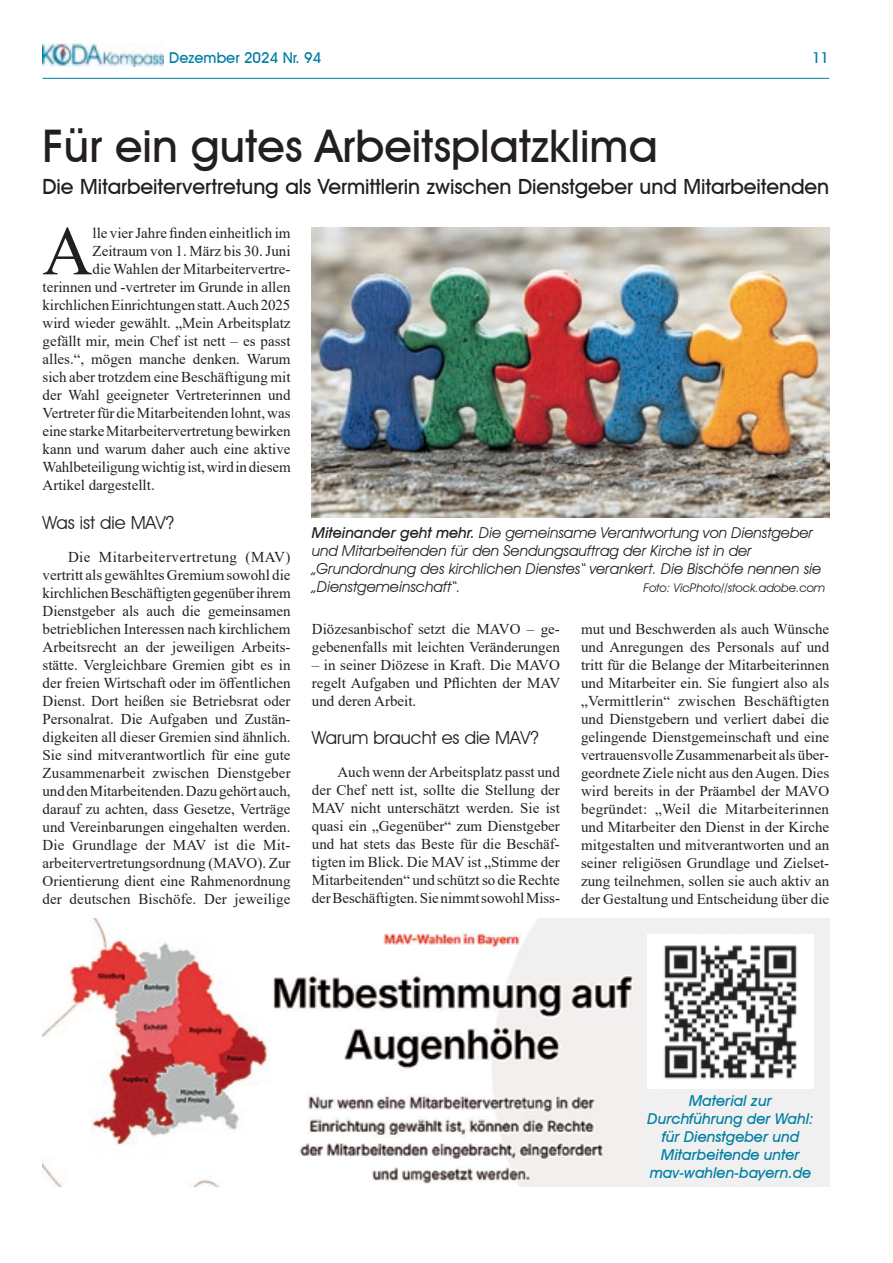
<style>
.page{position:relative;width:893px;height:1263px;background:#fff}
.page>*{position:absolute;margin:0;border:0;box-sizing:border-box;transform-origin:0 0}
.t1{font:69.3px "Times New Roman";color:#231f20}
.t2{font:500 45px "Avant Garde IT Cby BT";color:#231f20}
.t3{font:500 21px "Avant Garde IT Cby BT";letter-spacing:-.005em;color:#231f20}
.t4{font:18px "Avant Garde IT Cby BT";color:#231f20}
.t5{font:15px/18px "Times New Roman";color:#231f20;text-align:justify}
.t6{font:italic 15px/18px "Avant Garde IT Cby BT";color:#231f20}
.t7{font:italic 500 15px/18px "Avant Garde IT Cby BT";color:#007ea3;text-align:center}
.t8{font:500 15px "Avant Garde IT Cby BT";color:#007ea3}
.t9{font:italic 12px "Avant Garde IT Cby BT";color:#231f20}
.s1{font-weight:500}
</style>
<div class="page">
<hr style="left:43px;top:78px;width:786px;height:1px;background:#007ea3">
<img style="left:43px;top:44px;width:121px;height:22px">
<img style="left:312px;top:228px;width:517px;height:290px">
<img style="left:43px;top:918px;width:786px;height:268px">
<img style="left:647px;top:935px;width:166px;height:154px">
<p class="t8" style="left:169px;top:49px;width:154px">Dezember 2024 Nr. 94</p>
<p class="t8" style="left:812px;top:49px;width:19px">11</p>
<h2 class="t2" style="left:43px;top:118px;width:617px">Für ein gutes Arbeitsplatzklima</h2>
<h3 class="t3" style="left:43px;top:174px;width:788px">Die Mitarbeitervertretung als Vermittlerin zwischen Dienstgeber und Mitarbeitenden</h3>
<h1 class="t1" style="left:43px;top:202px;width:52px">A</h1>
<p class="t5" style="left:93px;top:224px;width:199px">lle vier Jahre finden einheitlich im</p>
<p class="t5" style="left:93px;top:242px;width:199px">Zeitraum von 1. März bis 30. Juni</p>
<p class="t5" style="left:93px;top:260px;width:199px">die Wahlen der Mitarbeitervertre-</p>
<p class="t5" style="left:43px;top:278px;width:250px">terinnen und -vertreter im Grunde in allen</p>
<p class="t5" style="left:43px;top:296px;width:249px">kirchlichen Einrichtungen statt. Auch 2025</p>
<p class="t5" style="left:43px;top:314px;width:250px">wird wieder gewählt. „Mein Arbeitsplatz</p>
<p class="t5" style="left:43px;top:332px;width:250px">gefällt mir, mein Chef ist nett – es passt</p>
<p class="t5" style="left:43px;top:350px;width:250px">alles.“, mögen manche denken. Warum</p>
<p class="t5" style="left:43px;top:368px;width:250px">sich aber trotzdem eine Beschäftigung mit</p>
<p class="t5" style="left:43px;top:386px;width:250px">der Wahl geeigneter Vertreterinnen und</p>
<p class="t5" style="left:43px;top:404px;width:250px">Vertreter für die Mitarbeitenden lohnt, was</p>
<p class="t5" style="left:43px;top:422px;width:250px">eine starke Mitarbeitervertretung bewirken</p>
<p class="t5" style="left:43px;top:440px;width:250px">kann und warum daher auch eine aktive</p>
<p class="t5" style="left:43px;top:458px;width:250px">Wahlbeteiligung wichtig ist, wird in diesem</p>
<p class="t5" style="left:43px;top:476px;width:114px">Artikel dargestellt.</p>
<p class="t4" style="left:43px;top:512px;width:133px">Was ist die MAV?</p>
<p class="t5" style="left:43px;top:547px;width:250px;text-indent:26px">Die Mitarbeitervertretung (MAV) vertritt als gewähltes Gremium sowohl die kirchlichen Beschäftigten gegenüber ihrem Dienstgeber als auch die gemeinsamen betrieblichen Interessen nach kirchlichem Arbeitsrecht an der jeweiligen Arbeits&shy;stätte. Vergleichbare Gremien gibt es in der freien Wirtschaft oder im öffentlichen Dienst. Dort heißen sie Betriebsrat oder Personalrat. Die Aufgaben und Zustän&shy;digkeiten all dieser Gremien sind ähnlich.<br>Sie sind mitverantwortlich für eine gute Zusammenarbeit zwischen Dienstgeber und den Mitarbeitenden. Dazu gehört auch, darauf zu achten, dass Gesetze, Verträge und Vereinbarungen eingehalten werden.<br>Die Grundlage der MAV ist die Mit&shy;arbeitervertretungsordnung (MAVO). Zur Orientierung dient eine Rahmenordnung der deutschen Bischöfe. Der jeweilige</p>
<p class="t6" style="left:312px;top:523px;width:511px"><span class="s1">Miteinander geht mehr.</span> Die gemeinsame Verantwortung von Dienstgeber und Mitarbeitenden für den Sendungsauftrag der Kirche ist in der „Grundordnung des kirchlichen Dienstes“ verankert. Die Bischöfe nennen sie „Dienstgemeinschaft“.</p>
<p class="t9" style="left:643px;top:580px;width:183px">Foto: VicPhoto//stock.adobe.com</p>
<p class="t5" style="left:312px;top:619px;width:250px">Diözesanbischof setzt die MAVO – ge&shy;gebenenfalls mit leichten Veränderungen</p>
<p class="t5" style="left:312px;top:655px;width:250px">– in seiner Diözese in Kraft. Die MAVO regelt Aufgaben und Pflichten der MAV und deren Arbeit.</p>
<p class="t4" style="left:312px;top:727px;width:228px">Warum braucht es die MAV?</p>
<p class="t5" style="left:312px;top:763px;width:250px;text-indent:26px">Auch wenn der Arbeitsplatz passt und der Chef nett ist, sollte die Stellung der MAV nicht unterschätzt werden. Sie ist quasi ein „Gegenüber“ zum Dienstgeber und hat stets das Beste für die Beschäf&shy;tigten im Blick. Die MAV ist „Stimme der Mitarbeitenden“ und schützt so die Rechte der Beschäftigten. Sie nimmt sowohl Miss-</p>
<p class="t5" style="left:581px;top:619px;width:250px">mut und Beschwerden als auch Wünsche und Anregungen des Personals auf und tritt für die Belange der Mitarbeiterinnen und Mitarbeiter ein. Sie fungiert also als „Vermittlerin“ zwischen Beschäftigten und Dienstgebern und verliert dabei die gelingende Dienstgemeinschaft und eine vertrauensvolle Zusammenarbeit als über&shy;geordnete Ziele nicht aus den Augen. Dies wird bereits in der Präambel der MAVO begründet: „Weil die Mitarbeiterinnen und Mitarbeiter den Dienst in der Kirche mitgestalten und mitverantworten und an seiner religiösen Grundlage und Zielset&shy;zung teilnehmen, sollen sie auch aktiv an der Gestaltung und Entscheidung über die</p>
<p class="t7" style="left:648px;top:1091px;width:167px">Material zur<br>Durchführung der Wahl: für Dienstgeber und<br>Mitarbeitende unter mav-wahlen-bayern.de</p>
</div>
